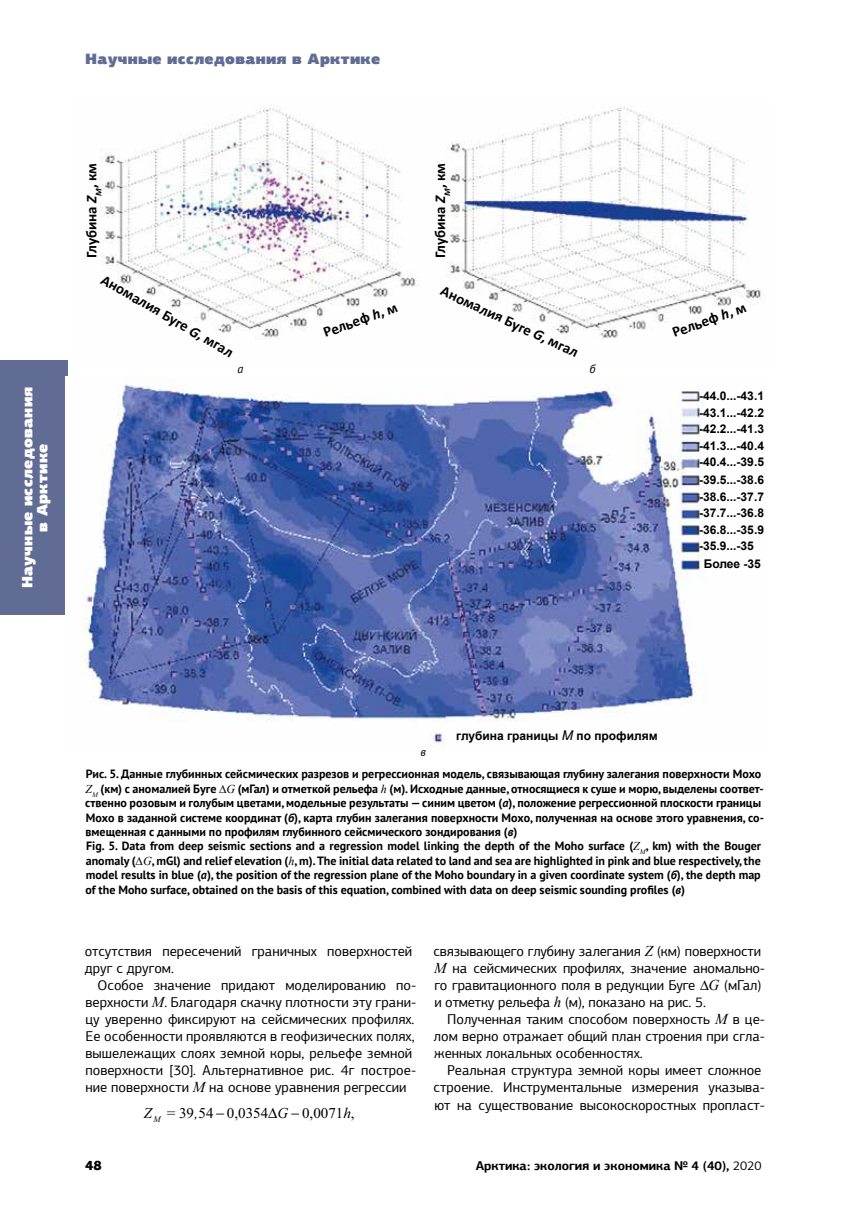
<style>
.page{position:relative;width:868px;height:1208px;background:#fff}
.page>*{position:absolute;margin:0;border:0;box-sizing:border-box;transform-origin:0 0}
.t1{font:700 15px "Calibri";color:#000}
.t2{font:900 15px "PF Agora Sans Pro";letter-spacing:.02em;color:#616c95}
.t3{font:900 15px/15px "PF Agora Sans Pro";letter-spacing:.02em;color:#fff;text-align:center}
.t4{font:15px "Times New Roman";color:#000}
.t5{font:italic 15px "Times New Roman";color:#000}
.t6{font:14.25px/17.1px "PF Agora Sans Pro";color:#000}
.t7{font:900 13.5px "PF Agora Sans Pro";color:#000}
.t8{font:700 12.75px "PF Agora Sans Pro";color:#000}
.t9{font:700 12px/14.4px "PT Sans";color:#000}
.t10{font:700 12px/16.5px "Arial";color:#000;text-align:justify}
.t11{font:italic 12px "PT Sans";color:#000}
.s1{font-style:italic}
.s2{font-weight:400;font-style:italic;font-size:13.5px}
.s3{font-family:"Times New Roman";font-weight:400;font-style:italic}
.s4{font-family:"Times New Roman";font-weight:400}
.s5{font-family:"Times New Roman";font-style:italic;font-size:15px}
.s6{font-weight:400}
</style>
<div class="page">
<div style="left:0;top:360px;width:68px;height:254px;background:#616c95"></div>
<img style="left:100px;top:106px;width:662px;height:234px">
<img style="left:65px;top:376px;width:640px;height:372px">
<p class="t2" style="left:85px;top:48px;width:297px">Научные исследования в Арктике</p>
<p class="t3" style="left:20px;top:588px;width:203px;rotate:-90deg">Научные исследования в Арктике</p>
<p class="t1" style="left:81px;top:258px;width:97px;rotate:-90deg">Глубина <span class="s1">Z</span><sub>M</sub>, км</p>
<p class="t1" style="left:429px;top:258px;width:97px;rotate:-90deg">Глубина <span class="s1">Z</span><sub>M</sub>, км</p>
<p class="t1" style="left:108px;top:269px;width:151px;rotate:30deg">Аномалия Буге <span class="s1">G</span>, мгал</p>
<p class="t1" style="left:446px;top:280px;width:151px;rotate:25deg">Аномалия Буге <span class="s1">G</span>, мгал</p>
<p class="t1" style="left:320px;top:323px;width:79px;rotate:-20deg">Рельеф <span class="s1">h</span>, м</p>
<p class="t1" style="left:669px;top:323px;width:79px;rotate:-20deg">Рельеф <span class="s1">h</span>, м</p>
<p class="t11" style="left:237px;top:361px;width:7px">а</p>
<p class="t11" style="left:589px;top:361px;width:7px">б</p>
<p class="t10" style="left:699px;top:388px;width:66px">-44.0...-43.1 -43.1...-42.2 -42.2...-41.3 -41.3...-40.4 -40.4...-39.5</p>
<p class="t10" style="left:699px;top:472px;width:66px">-39.5...-38.6 -38.6...-37.7 -37.7...-36.8 -36.8...-35.9 -35.9...-35</p>
<p class="t10" style="left:703px;top:556px;width:59px">Более -35</p>
<p class="t11" style="left:420px;top:744px;width:7px">в</p>
<p class="t10" style="left:456px;top:727px;width:203px">глубина границы <span class="s2">М</span> по профилям</p>
<p class="t9" style="left:85px;top:766px;width:680px">Рис. 5. Данные глубинных сейсмических разрезов и регрессионная модель, связывающая глубину залегания поверхности Мохо <span class="s3">Z</span><sub>M</sub> (км) с аномалией Буге <span class="s4">∆</span><span class="s3">G</span> (мГал) и отметкой рельефа <span class="s3">h</span> (м). Исходные данные, относящиеся к суше и морю, выделены соответ&shy;ственно розовым и голубым цветами, модельные результаты — синим цветом (<span class="s1">а</span>), положение регрессионной плоскости границы Мохо в заданной системе координат (<span class="s1">б</span>), карта глубин залегания поверхности Мохо, полученная на основе этого уравнения, со&shy;вмещенная с данными по профилям глубинного сейсмического зондирования (<span class="s1">в</span>)<br>Fig. 5. Data from deep seismic sections and a regression model linking the depth of the Moho surface (<span class="s3">Z</span><sub>M</sub>, km) with the Bouger anomaly (<span class="s4">∆</span><span class="s3">G</span>, mGl) and relief elevation (<span class="s3">h</span>, m). The initial data related to land and sea are highlighted in pink and blue respectively, the model results in blue (<span class="s1">a</span>), the position of the regression plane of the Moho boundary in a given coordinate system (<span class="s1">б</span>), the depth map of the Moho surface, obtained on the basis of this equation, combined with data on deep seismic sounding profiles (<span class="s1">в</span>)</p>
<p class="t6" style="left:85px;top:942px;width:329px">отсутствия пересечений граничных поверхностей друг с другом.</p>
<p class="t6" style="left:85px;top:976px;width:332px;text-indent:12px">Особое значение придают моделированию по&shy;верхности <span class="s5">М</span>. Благодаря скачку плотности эту грани&shy;цу уверенно фиксируют на сейсмических профилях.<br>Ее особенности проявляются в геофизических полях, вышележащих слоях земной коры, рельефе земной поверхности [30]. Альтернативное рис. 4г построе&shy;ние поверхности <span class="s5">М</span> на основе уравнения регрессии</p>
<p class="t5" style="left:144px;top:1102px;width:56px">Z= ,</p>
<p class="t5" style="left:343px;top:1102px;width:9px">h</p>
<p class="t4" style="left:153px;top:1107px;width:203px"><sub>M</sub> 39 54 − 0,0354∆<span class="s1">G</span> − 0,0071 ,</p>
<p class="t6" style="left:433px;top:942px;width:333px">связывающего глубину залегания <span class="s5">Z</span> (км) поверхности <span class="s5">М</span> на сейсмических профилях, значение аномально&shy;го гравитационного поля в редукции Буге ∆<span class="s5">G</span> (мГал) и отметку рельефа <span class="s5">h</span> (м), показано на рис. 5.</p>
<p class="t6" style="left:434px;top:1010px;width:332px;text-align:justify;text-indent:13px">Полученная таким способом поверхность <span class="s5">М</span> в це&shy;лом верно отражает общий план строения при сгла&shy;женных локальных особенностях.</p>
<p class="t6" style="left:433px;top:1062px;width:333px;text-indent:14px">Реальная структура земной коры имеет сложное строение. Инструментальные измерения указыва&shy;ют на существование высокоскоростных пропласт-</p>
<p class="t7" style="left:85px;top:1156px;width:18px">48</p>
<p class="t8" style="left:475px;top:1157px;width:287px">Арктика: экология и экономика № 4 (40), <span class="s6">2020</span></p>
</div>
